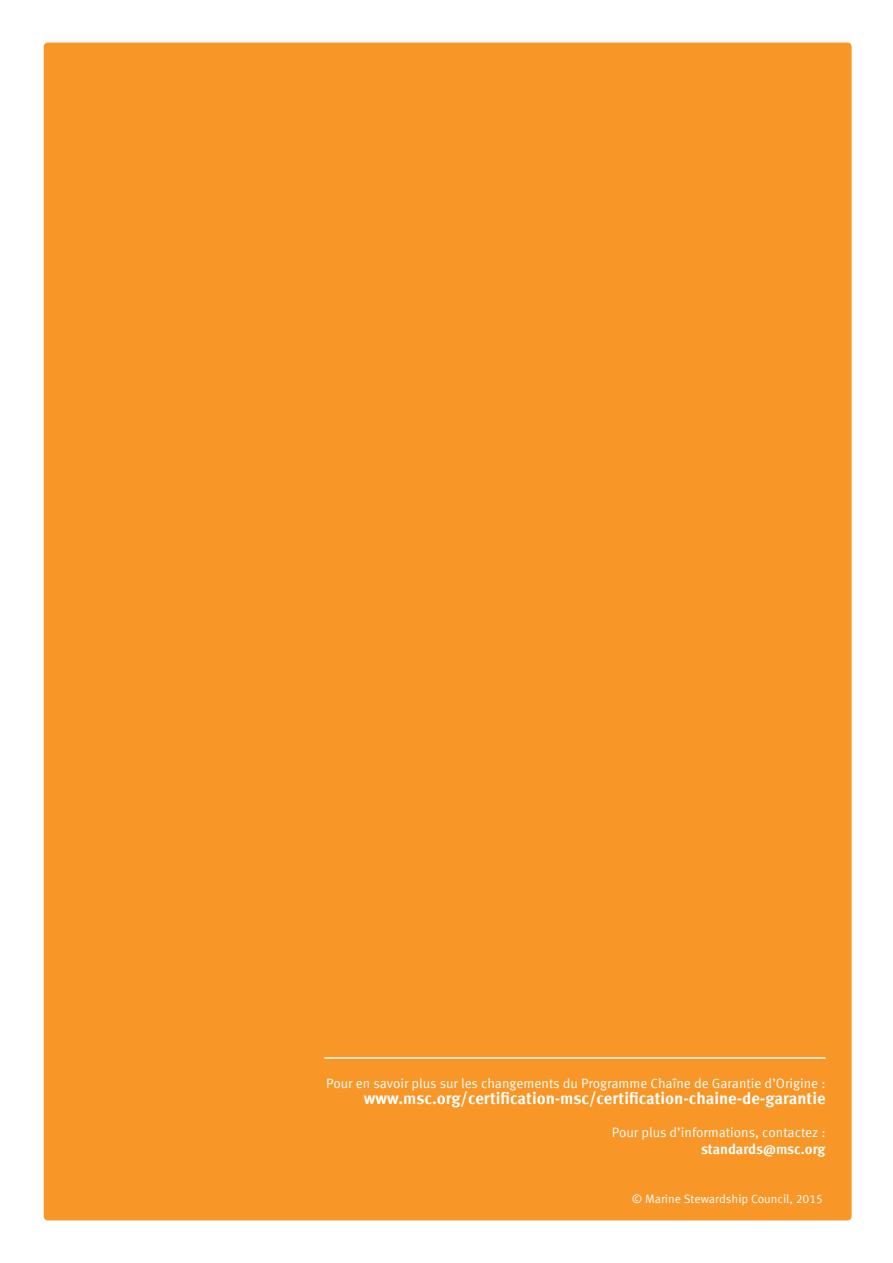
<style>
.page{position:relative;width:893px;height:1263px;background:#fff}
.page>*{position:absolute;margin:0;border:0;box-sizing:border-box;transform-origin:0 0}
.t1{font:700 16.5px "Meta Offc Pro";color:#fff}
.t2{font:700 14.25px "Meta Offc Pro";letter-spacing:-.005em;color:#fff}
.t3{font:13.5px "Meta Offc Pro Norm";color:#fff}
.t4{font:12px "Meta Offc Pro Norm";color:#fff}
</style>
<div class="page">
<div style="left:44px;top:43px;width:808px;height:1177px;background:#f89728;border-radius:4px"></div>
<hr style="left:324px;top:1057px;width:501px;height:2px;background:#fff">
<p class="t3" style="left:326px;top:1073px;width:501px">Pour en savoir plus sur les changements du Programme Chaîne de Garantie d’Origine :</p>
<p class="t1" style="left:364px;top:1085px;width:463px">www.msc.org/certification-msc/certification-chaine-de-garantie</p>
<p class="t3" style="left:612px;top:1122px;width:215px">Pour plus d’informations, contactez :</p>
<p class="t2" style="left:701px;top:1137px;width:126px">standards@msc.org</p>
<p class="t4" style="left:632px;top:1190px;width:193px">© Marine Stewardship Council, 2015</p>
</div>
